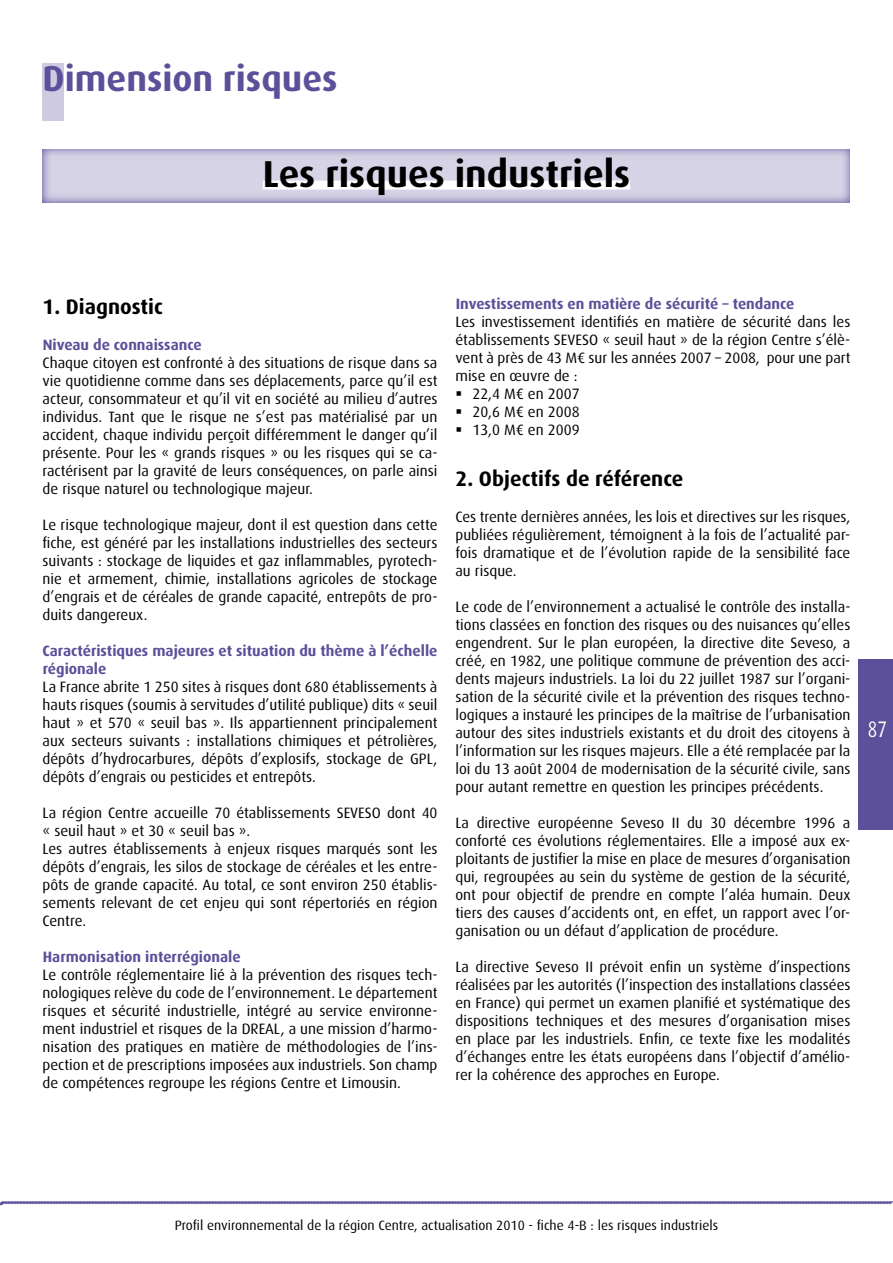
<style>
.page{position:relative;width:893px;height:1263px;background:#fff}
.page>*{position:absolute;margin:0;border:0;box-sizing:border-box;transform-origin:0 0}
.t1{font:700 37.5px "Dax OT";color:#000}
.t2{font:700 36px "Dax OT";color:#5b5099}
.t3{font:22.5px "Dax OT";color:#fff;scale:.8 1}
.t4{font:700 21px "Dax OT";color:#000}
.t5{font:15px/18px "Dax OT";color:#000;text-align:justify}
.t6{font:700 15px/18px "Dax OT";color:#5b5099}
.t7{font:13.5px "Dax OT";color:#000}
</style>
<div class="page">
<svg style="left:0;top:1201px;width:893px;height:5px"></svg>
<div style="left:859px;top:659px;width:34px;height:170px;background:#5b5099"></div>
<div style="left:43px;top:64px;width:21px;height:57px;background:#cecae0"></div>
<div style="left:42px;top:148px;width:810px;height:56px;background:#fff;opacity:.75"></div>
<div style="left:263px;top:181px;width:367px;height:9px;background:#fff"></div>
<h2 class="t2" style="left:43px;top:59px;width:296px">Dimension risques</h2>
<h1 class="t1" style="left:263px;top:152px;width:369px">Les risques industriels</h1>
<h3 class="t4" style="left:43px;top:295px;width:122px">1. Diagnostic</h3>
<p class="t6" style="left:43px;top:336px;width:160px">Niveau de connaissance</p>
<p class="t5" style="left:43px;top:354px;width:396px">Chaque citoyen est confronté à des situations de risque dans sa vie quotidienne comme dans ses déplacements, parce qu’il est acteur, consommateur et qu’il vit en société au milieu d’autres individus. Tant que le risque ne s’est pas matérialisé par un accident, chaque individu perçoit différemment le danger qu’il présente. Pour les « grands risques » ou les risques qui se ca&shy;ractérisent par la gravité de leurs conséquences, on parle ainsi de risque naturel ou technologique majeur.</p>
<p class="t5" style="left:43px;top:516px;width:396px">Le risque technologique majeur, dont il est question dans cette fiche, est généré par les installations industrielles des secteurs suivants : stockage de liquides et gaz inflammables, pyrotech&shy;nie et armement, chimie, installations agricoles de stockage d’engrais et de céréales de grande capacité, entrepôts de pro&shy;duits dangereux.</p>
<p class="t6" style="left:43px;top:642px;width:396px">Caractéristiques majeures et situation du thème à l’échelle régionale</p>
<p class="t5" style="left:43px;top:678px;width:396px">La France abrite 1 250 sites à risques dont 680 établissements à hauts risques (soumis à servitudes d’utilité publique) dits « seuil haut » et 570 « seuil bas ». Ils appartiennent principalement aux secteurs suivants : installations chimiques et pétrolières, dépôts d’hydrocarbures, dépôts d’explosifs, stockage de GPL, dépôts d’engrais ou pesticides et entrepôts.</p>
<p class="t5" style="left:43px;top:804px;width:396px;text-align:left">La région Centre accueille 70 établissements SEVESO dont 40 « seuil haut » et 30 « seuil bas ».<br>Les autres établissements à enjeux risques marqués sont les dépôts d’engrais, les silos de stockage de céréales et les entre&shy;pôts de grande capacité. Au total, ce sont environ 250 établis&shy;sements relevant de cet enjeu qui sont répertoriés en région Centre.</p>
<p class="t6" style="left:43px;top:948px;width:199px">Harmonisation interrégionale</p>
<p class="t5" style="left:43px;top:966px;width:396px">Le contrôle réglementaire lié à la prévention des risques tech&shy;nologiques relève du code de l’environnement. Le département risques et sécurité industrielle, intégré au service environne&shy;ment industriel et risques de la DREAL, a une mission d’harmo&shy;nisation des pratiques en matière de méthodologies de l’ins&shy;pection et de prescriptions imposées aux industriels. Son champ de compétences regroupe les régions Centre et Limousin.</p>
<p class="t6" style="left:456px;top:295px;width:340px">Investissements en matière de sécurité – tendance</p>
<p class="t5" style="left:455px;top:313px;width:396px">Les investissement identifiés en matière de sécurité dans les</p>
<p class="t5" style="left:455px;top:331px;width:396px">établissements SEVESO « seuil haut » de la région Centre s’élè-</p>
<p class="t5" style="left:455px;top:349px;width:396px">vent à près de 43 M€ sur les années 2007 – 2008, pour une part</p>
<p class="t5" style="left:455px;top:367px;width:124px">mise en œuvre de :</p>
<p class="t5" style="left:472px;top:385px;width:109px">22,4 M€ en 2007</p>
<p class="t5" style="left:472px;top:403px;width:109px">20,6 M€ en 2008</p>
<p class="t5" style="left:472px;top:421px;width:109px">13,0 M€ en 2009</p>
<h3 class="t4" style="left:455px;top:466px;width:229px">2. Objectifs de référence</h3>
<p class="t5" style="left:455px;top:508px;width:396px">Ces trente dernières années, les lois et directives sur les risques, publiées régulièrement, témoignent à la fois de l’actualité par&shy;fois dramatique et de l’évolution rapide de la sensibilité face au risque.</p>
<p class="t5" style="left:455px;top:598px;width:396px">Le code de l’environnement a actualisé le contrôle des installa&shy;tions classées en fonction des risques ou des nuisances qu’elles engendrent. Sur le plan européen, la directive dite Seveso, a créé, en 1982, une politique commune de prévention des acci&shy;dents majeurs industriels. La loi du 22 juillet 1987 sur l’organi&shy;sation de la sécurité civile et la prévention des risques techno&shy;logiques a instauré les principes de la maîtrise de l’urbanisation autour des sites industriels existants et du droit des citoyens à l’information sur les risques majeurs. Elle a été remplacée par la loi du 13 août 2004 de modernisation de la sécurité civile, sans pour autant remettre en question les principes précédents.</p>
<p class="t5" style="left:455px;top:814px;width:396px">La directive européenne Seveso II du 30 décembre 1996 a conforté ces évolutions réglementaires. Elle a imposé aux ex&shy;ploitants de justifier la mise en place de mesures d’organisation qui, regroupées au sein du système de gestion de la sécurité, ont pour objectif de prendre en compte l’aléa humain. Deux tiers des causes d’accidents ont, en effet, un rapport avec l’or&shy;ganisation ou un défaut d’application de procédure.</p>
<p class="t5" style="left:455px;top:958px;width:396px">La directive Seveso II prévoit enfin un système d’inspections réalisées par les autorités (l’inspection des installations classées en France) qui permet un examen planifié et systématique des dispositions techniques et des mesures d’organisation mises en place par les industriels. Enfin, ce texte fixe les modalités d’échanges entre les états européens dans l’objectif d’amélio&shy;rer la cohérence des approches en Europe.</p>
<h3 class="t3" style="left:868px;top:716px;width:25px">87</h3>
<p class="t7" style="left:175px;top:1217px;width:545px">Profil environnemental de la région Centre, actualisation 2010 - fiche 4-B : les risques industriels</p>
</div>
